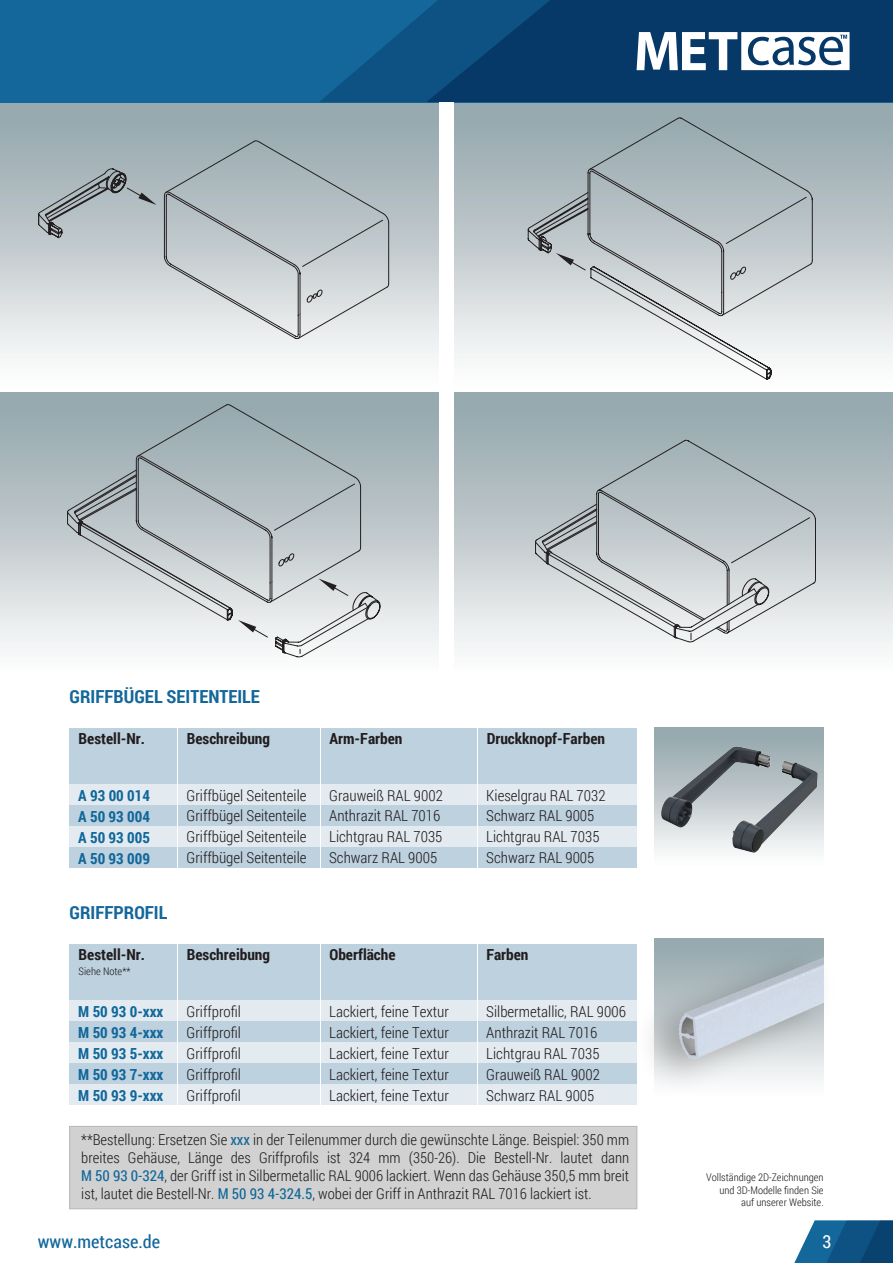
<style>
.page{position:relative;width:893px;height:1263px;background:#fff}
.page>*{position:absolute;margin:0;border:0;box-sizing:border-box;transform-origin:0 0}
.t1{font:700 18px "Roboto Condensed";color:#13679a}
.t2{font:18px "Roboto Condensed";color:#13679a}
.t3{font:18px "Roboto Condensed";color:#fff}
.t4{font:300 15.3px/21px "Roboto Condensed";color:#211d1e;text-align:justify}
.t5{font:700 15.3px "Roboto Condensed";color:#211d1e}
.t6{font:700 15.3px/21px "Roboto Condensed";color:#10679a;text-align:justify}
.t7{font:300 15px/18px "Roboto Condensed";color:#211d1e;text-align:justify}
.t8{font:300 10.5px/12.6px "Roboto Condensed";color:#211e1e;text-align:right}
.t9{font:300 10.5px "Roboto Condensed";color:#211d1e}
.s1{font-weight:400;color:#10679a}
</style>
<div class="page">
<div style="left:0;top:392px;width:893px;height:289px;background:linear-gradient(to bottom,#8da1a6,#fffdfd)"></div>
<div style="left:70px;top:784px;width:567px;height:20px;background:#e3ebf1"></div>
<div style="left:70px;top:805px;width:567px;height:20px;background:#bed1df"></div>
<div style="left:70px;top:826px;width:567px;height:20px;background:#e3ebf1"></div>
<div style="left:70px;top:847px;width:567px;height:20px;background:#bed1df"></div>
<div style="left:70px;top:728px;width:567px;height:56px;background:#bed1df"></div>
<div style="left:0;top:102px;width:893px;height:290px;background:linear-gradient(to bottom,#8da0a6,#fffdfd)"></div>
<svg style="left:794px;top:1220px;width:99px;height:43px;background:#296893"></svg>
<div style="left:0;top:0;width:893px;height:102px;background:#13679a"></div>
<div style="left:566px;top:0;width:327px;height:102px;background:#063967"></div>
<svg style="left:320px;top:0;width:246px;height:102px"></svg>
<svg style="left:637px;top:32px;width:212px;height:38px;background:#a2b5c6"></svg>
<div style="left:0;top:671px;width:893px;height:14px;background:#fff"></div>
<hr style="left:177px;top:727px;width:1px;height:142px;background:#fff">
<hr style="left:320px;top:727px;width:1px;height:142px;background:#fff">
<hr style="left:477px;top:727px;width:1px;height:142px;background:#fff">
<div style="left:70px;top:1001px;width:567px;height:20px;background:#e3ebf1"></div>
<div style="left:70px;top:1022px;width:567px;height:20px;background:#bed1df"></div>
<div style="left:70px;top:1043px;width:567px;height:20px;background:#e3ebf1"></div>
<div style="left:70px;top:1064px;width:567px;height:20px;background:#bed1df"></div>
<div style="left:70px;top:1084px;width:567px;height:21px;background:#e3ebf1"></div>
<div style="left:70px;top:944px;width:567px;height:56px;background:#bed1df"></div>
<hr style="left:177px;top:943px;width:1px;height:164px;background:#fff">
<hr style="left:320px;top:943px;width:1px;height:164px;background:#fff">
<hr style="left:477px;top:943px;width:1px;height:164px;background:#fff">
<div style="left:69px;top:1126px;width:568px;height:83px;background:#d2d1d1;border:1px solid #bbb"></div>
<div style="left:440px;top:102px;width:14px;height:583px;background:#fff"></div>
<svg style="left:67px;top:457px;width:314px;height:164px;background:#bec6c9"></svg>
<svg style="left:76px;top:404px;width:292px;height:253px;background:#bbc4c7"></svg>
<svg style="left:535px;top:440px;width:281px;height:202px;background:#bec6c8"></svg>
<svg style="left:38px;top:140px;width:351px;height:199px;background:#bcc4c7"></svg>
<svg style="left:528px;top:117px;width:285px;height:263px;background:#c0c8cb"></svg>
<svg style="left:655px;top:728px;width:169px;height:124px;background:#9caeb3"></svg>
<img style="left:667px;top:948px;width:157px;height:116px">
<img style="left:656px;top:741px;width:166px;height:112px">
<p class="t1" style="left:70px;top:684px;width:192px">GRIFFBÜGEL SEITENTEILE</p>
<p class="t5" style="left:79px;top:728px;width:68px">Bestell-Nr.</p>
<p class="t5" style="left:187px;top:728px;width:85px">Beschreibung</p>
<p class="t5" style="left:330px;top:728px;width:74px">Arm-Farben</p>
<p class="t5" style="left:487px;top:728px;width:120px">Druckknopf-Farben</p>
<p class="t6" style="left:78px;top:784px;width:73px">A 93 00 014</p>
<p class="t4" style="left:187px;top:784px;width:122px">Griffbügel Seitenteile</p>
<p class="t6" style="left:78px;top:805px;width:73px">A 50 93 004<br>A 50 93 005<br>A 50 93 009</p>
<p class="t4" style="left:187px;top:805px;width:122px">Griffbügel Seitenteile Griffbügel Seitenteile Griffbügel Seitenteile</p>
<p class="t4" style="left:329px;top:784px;width:115px;text-align:left">Grauweiß RAL 9002<br>Anthrazit RAL 7016<br>Lichtgrau RAL 7035<br>Schwarz RAL 9005</p>
<p class="t4" style="left:486px;top:784px;width:121px;text-align:left">Kieselgrau RAL 7032<br>Schwarz RAL 9005<br>Lichtgrau RAL 7035<br>Schwarz RAL 9005</p>
<p class="t1" style="left:70px;top:900px;width:99px">GRIFFPROFIL</p>
<p class="t5" style="left:79px;top:944px;width:68px">Bestell-Nr.</p>
<p class="t9" style="left:79px;top:964px;width:53px">Siehe Note**</p>
<p class="t5" style="left:187px;top:944px;width:85px">Beschreibung</p>
<p class="t5" style="left:330px;top:944px;width:68px">Oberfläche</p>
<p class="t5" style="left:486px;top:944px;width:44px">Farben</p>
<p class="t4" style="left:329px;top:1000px;width:121px">Lackiert, feine Textur Lackiert, feine Textur Lackiert, feine Textur Lackiert, feine Textur Lackiert, feine Textur</p>
<p class="t4" style="left:486px;top:1000px;width:141px;text-align:left">Silbermetallic, RAL 9006<br>Anthrazit RAL 7016<br>Lichtgrau RAL 7035<br>Grauweiß RAL 9002<br>Schwarz RAL 9005</p>
<p class="t7" style="left:81px;top:1130px;width:549px">**Bestellung: Ersetzen Sie <span class="s1">xxx</span> in der Teilenummer durch die gewünschte Länge. Beispiel: 350 mm breites Gehäuse, Länge des Griffprofils ist 324 mm (350-26). Die Bestell-Nr. lautet dann <span class="s1">M 50 93 0-324</span>, der Griff ist in Silbermetallic RAL 9006 lackiert. Wenn das Gehäuse 350,5 mm breit ist, lautet die Bestell-Nr. <span class="s1">M 50 93 4-324.5</span>, wobei der Griff in Anthrazit RAL 7016 lackiert ist.</p>
<p class="t6" style="left:78px;top:1000px;width:86px">M 50 93 0-xxx</p>
<p class="t4" style="left:187px;top:1000px;width:56px">Griffprofil</p>
<p class="t6" style="left:78px;top:1021px;width:87px">M 50 93 4-xxx M 50 93 5-xxx M 50 93 7-xxx M 50 93 9-xxx</p>
<p class="t4" style="left:187px;top:1021px;width:56px">Griffprofil Griffprofil Griffprofil Griffprofil</p>
<p class="t8" style="left:706px;top:1171px;width:119px">Vollständige 2D-Zeichnungen und 3D-Modelle finden Sie auf unserer Website.</p>
<p class="t2" style="left:38px;top:1228px;width:124px">www.metcase.de</p>
<p class="t3" style="left:822px;top:1228px;width:10px">3</p>
</div>
